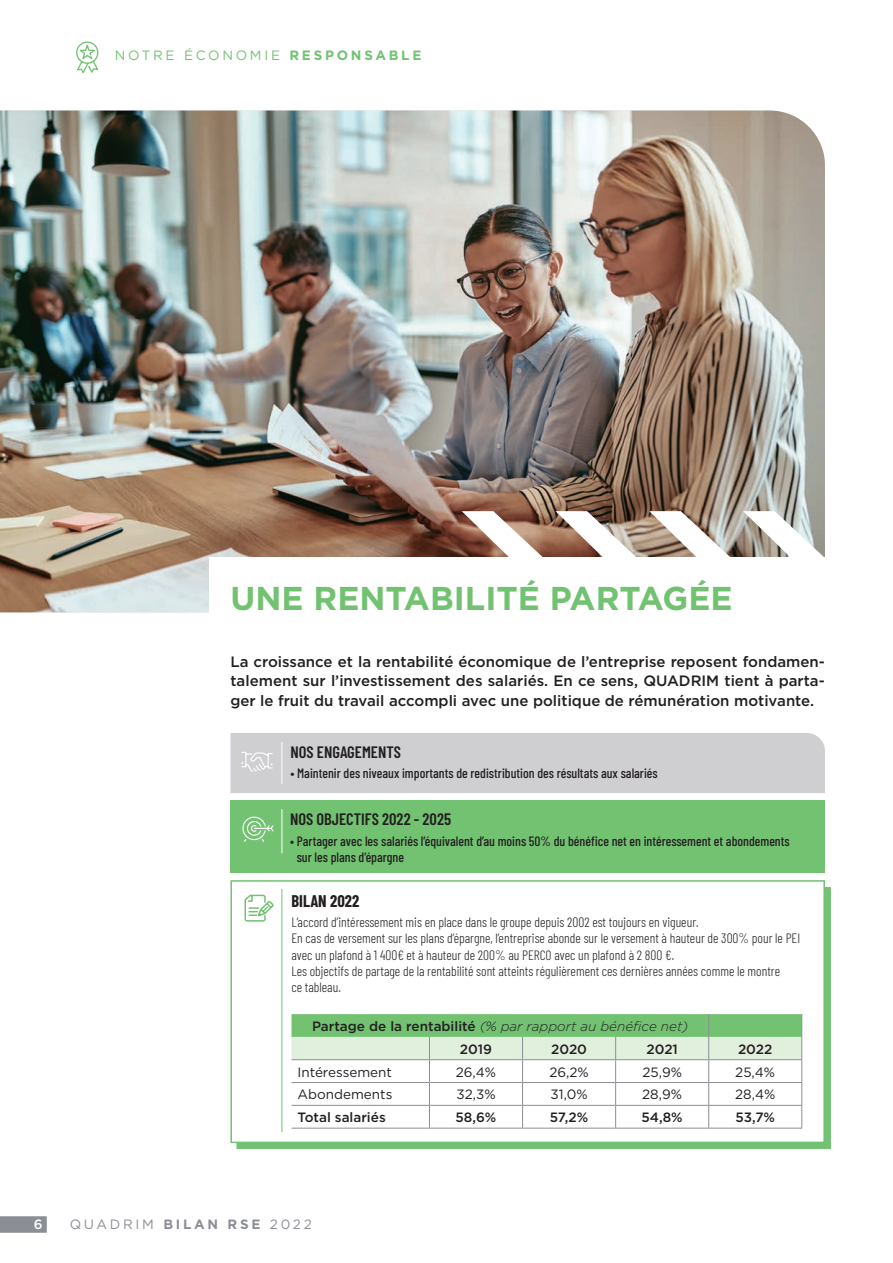
<style>
.page{position:relative;width:893px;height:1263px;background:#fff}
.page>*{position:absolute;margin:0;border:0;box-sizing:border-box;transform-origin:0 0}
.t1{font:700 33px "Gotham";color:#72c272}
.t2{font:600 16.5px "Barlow Condensed";color:#231f20}
.t3{font:700 16.5px "Barlow Condensed";color:#231f20}
.t4{font:500 15px/19.5px "Gotham";color:#231f20;text-align:justify}
.t5{font:300 13.5px/16.2px "Barlow Condensed";color:#231f20}
.t6{font:500 13.5px/16.2px "Barlow Condensed";color:#231f20}
.t7{font:500 13.5px/22.8px "Gotham";color:#231f20}
.t8{font:13.5px "Gotham";color:#231f20}
.t9{font:13.5px "Gotham";letter-spacing:.2em;color:#72c272}
.t10{font:13.5px "Gotham";letter-spacing:.2em;color:#8b8e95}
.t11{font:500 13.5px "Gotham";color:#fff}
.s1{font-weight:700}
.s2{font-weight:300;font-style:italic}
</style>
<div class="page">
<div style="left:236px;top:887px;width:595px;height:262px;background:#72c272"></div>
<img style="left:0;top:111px;width:825px;height:501px">
<svg style="left:462px;top:511px;width:82px;height:46px"></svg>
<svg style="left:555px;top:511px;width:82px;height:46px"></svg>
<svg style="left:649px;top:511px;width:82px;height:46px"></svg>
<svg style="left:743px;top:511px;width:82px;height:46px"></svg>
<div style="left:209px;top:557px;width:637px;height:227px;background:#fff"></div>
<div style="left:230px;top:800px;width:595px;height:73px;background:#72c272"></div>
<div style="left:231px;top:881px;width:593px;height:261px;background:#fff"></div>
<svg style="left:291px;top:1014px;width:511px;height:114px"></svg>
<hr style="left:291px;top:1128px;width:138px;height:1px;background:#8b8e95">
<hr style="left:429px;top:1128px;width:94px;height:1px;background:#8b8e95">
<hr style="left:523px;top:1128px;width:93px;height:1px;background:#8b8e95">
<hr style="left:616px;top:1128px;width:93px;height:1px;background:#8b8e95">
<hr style="left:709px;top:1128px;width:93px;height:1px;background:#8b8e95">
<div style="left:230px;top:880px;width:595px;height:263px;border:2px solid #72c272"></div>
<svg style="left:242px;top:816px;width:32px;height:26px"></svg>
<svg style="left:244px;top:894px;width:30px;height:28px"></svg>
<div style="left:230px;top:733px;width:595px;height:60px;background:#cfced1"></div>
<hr style="left:282px;top:742px;width:1px;height:42px;background:#fff">
<hr style="left:282px;top:809px;width:1px;height:44px;background:#fff">
<hr style="left:282px;top:889px;width:1px;height:243px;background:#72c272">
<div style="left:0;top:1216px;width:47px;height:17px;background:#8b8e95"></div>
<svg style="left:76px;top:41px;width:23px;height:33px"></svg>
<p class="t9" style="left:115px;top:46px;width:308px">NOTRE ÉCONOMIE <span class="s1">RESPONSABLE</span></p>
<h1 class="t1" style="left:230px;top:576px;width:504px">UNE RENTABILITÉ PARTAGÉE</h1>
<p class="t4" style="left:230px;top:651px;width:596px">La croissance et la rentabilité économique de l’entreprise reposent fondamen&shy;talement sur l’investissement des salariés. En ce sens, QUADRIM tient à parta&shy;ger le fruit du travail accompli avec une politique de rémunération motivante.</p>
<p class="t2" style="left:290px;top:740px;width:112px">NOS ENGAGEMENTS</p>
<p class="t6" style="left:290px;top:764px;width:369px">• Maintenir des niveaux importants de redistribution des résultats aux salariés</p>
<p class="t2" style="left:290px;top:807px;width:163px">NOS OBJECTIFS 2022 - 2025</p>
<p class="t6" style="left:297px;top:832px;width:494px;text-indent:-7px">• Partager avec les salariés l’équivalent d’au moins 50% du bénéfice net en intéressement et abondements sur les plans d’épargne</p>
<p class="t3" style="left:291px;top:889px;width:69px">BILAN 2022</p>
<p class="t5" style="left:291px;top:913px;width:510px">L’accord d’intéressement mis en place dans le groupe depuis 2002 est toujours en vigueur.<br>En cas de versement sur les plans d’épargne, l’entreprise abonde sur le versement à hauteur de 300% pour le PEI avec un plafond à 1 400€ et à hauteur de 200% au PERCO avec un plafond à 2 800 €.<br>Les objectifs de partage de la rentabilité sont atteints régulièrement ces dernières années comme le montre<br>ce tableau.</p>
<p class="t7" style="left:460px;top:1014px;width:230px;text-indent:-148px">Partage de la rentabilité <span class="s2">(% par rapport au bénéfice net)<br></span>2019</p>
<p class="t7" style="left:551px;top:1037px;width:37px">2020</p>
<p class="t7" style="left:646px;top:1037px;width:33px">2021</p>
<p class="t7" style="left:738px;top:1037px;width:36px">2022</p>
<p class="t8" style="left:297px;top:1063px;width:96px">Intéressement</p>
<p class="t8" style="left:456px;top:1063px;width:42px">26,4%</p>
<p class="t8" style="left:549px;top:1063px;width:41px">26,2%</p>
<p class="t8" style="left:642px;top:1063px;width:41px">25,9%</p>
<p class="t8" style="left:735px;top:1063px;width:41px">25,4%</p>
<p class="t8" style="left:297px;top:1086px;width:96px">Abondements</p>
<p class="t8" style="left:456px;top:1086px;width:41px">32,3%</p>
<p class="t8" style="left:551px;top:1086px;width:39px">31,0%</p>
<p class="t8" style="left:642px;top:1086px;width:41px">28,9%</p>
<p class="t8" style="left:735px;top:1086px;width:42px">28,4%</p>
<p class="t7" style="left:297px;top:1106px;width:90px">Total salariés</p>
<p class="t7" style="left:456px;top:1106px;width:42px">58,6%</p>
<p class="t7" style="left:550px;top:1106px;width:40px">57,2%</p>
<p class="t7" style="left:641px;top:1106px;width:43px">54,8%</p>
<p class="t7" style="left:735px;top:1106px;width:41px">53,7%</p>
<p class="t11" style="left:34px;top:1215px;width:10px">6</p>
<p class="t10" style="left:70px;top:1216px;width:244px">QUADRIM <span class="s1">BILAN RSE</span> 2022</p>
</div>
